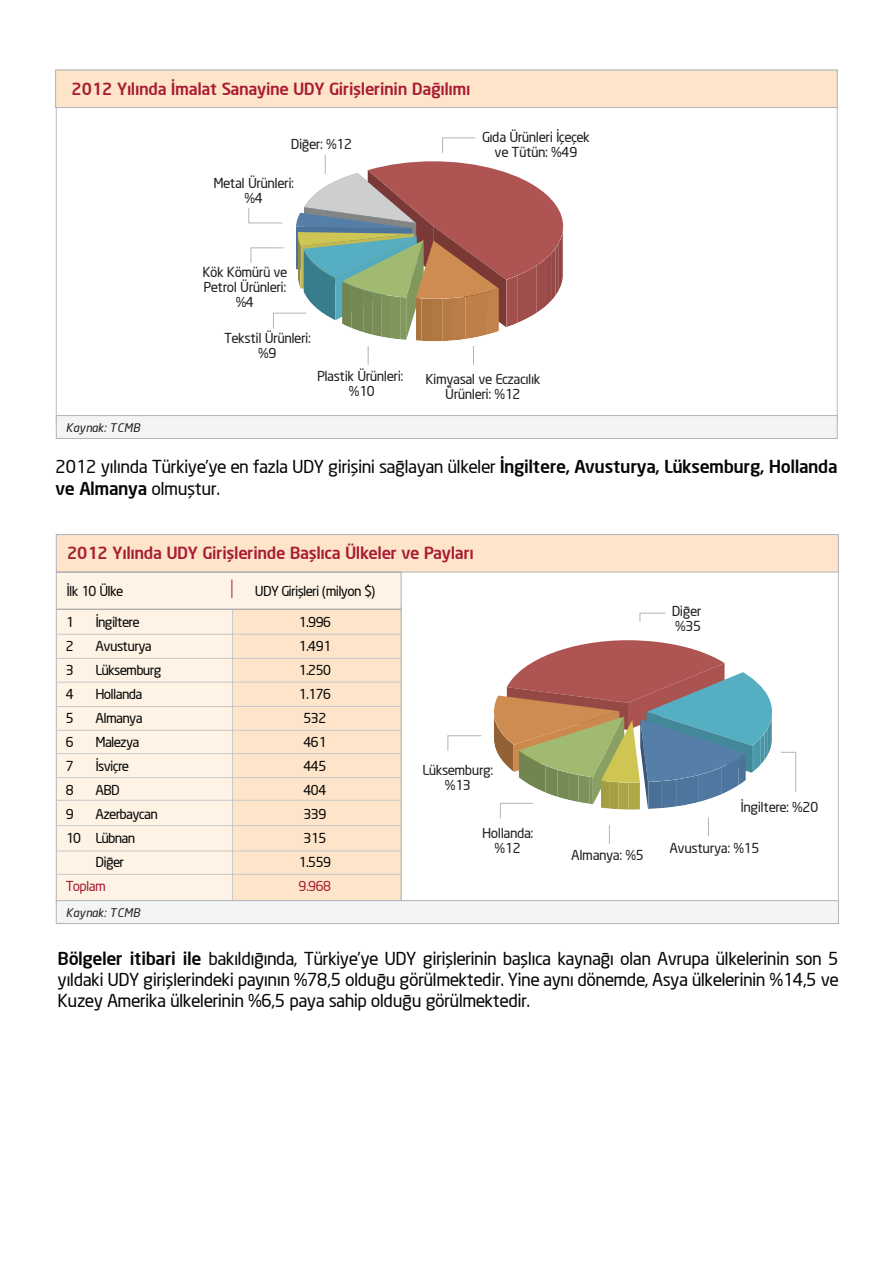
<style>
.page{position:relative;width:893px;height:1263px;background:#fff}
.page>*{position:absolute;margin:0;border:0;box-sizing:border-box;transform-origin:0 0}
.t1{font:17.55px/21px "Neo Sans";color:#050504}
.t2{font:500 16.5px "Neo Sans";color:#a81c34}
.t3{font:13.5px/15px "Neo Sans";color:#211d1e;text-align:center}
.t4{font:13.5px "Neo Sans";letter-spacing:-.02em;color:#050504}
.t5{font:13.5px "Neo Sans";letter-spacing:-.02em;color:#a81c34}
.t6{font:italic 11.7px "Neo Sans";color:#211d1e}
.s1{font-weight:500}
</style>
<div class="page">
<div style="left:56px;top:534px;width:783px;height:38px;background:#fee5ca;border:1px solid #b2b4b6"></div>
<svg style="left:56px;top:572px;width:346px;height:328px;background:#fcebd8"></svg>
<hr style="left:56px;top:658px;width:345px;height:1px;background:#c6c8c9">
<hr style="left:56px;top:682px;width:345px;height:1px;background:#c6c8c9">
<hr style="left:56px;top:706px;width:345px;height:1px;background:#c6c8c9">
<hr style="left:56px;top:730px;width:345px;height:1px;background:#c6c8c9">
<hr style="left:56px;top:634px;width:345px;height:1px;background:#c6c8c9">
<div style="left:56px;top:900px;width:783px;height:24px;background:#f3f4f5;border:1px solid #b2b4b6"></div>
<hr style="left:56px;top:753px;width:345px;height:1px;background:#c6c8c9">
<hr style="left:56px;top:777px;width:345px;height:1px;background:#c6c8c9">
<hr style="left:56px;top:800px;width:345px;height:1px;background:#c6c8c9">
<hr style="left:56px;top:825px;width:345px;height:1px;background:#c6c8c9">
<hr style="left:56px;top:851px;width:345px;height:1px;background:#c6c8c9">
<hr style="left:56px;top:874px;width:345px;height:1px;background:#c6c8c9">
<div style="left:55px;top:70px;width:782px;height:38px;background:#fee5ca;border:1px solid #b2b4b6"></div>
<svg style="left:640px;top:613px;width:26px;height:9px"></svg>
<svg style="left:447px;top:735px;width:35px;height:16px"></svg>
<svg style="left:780px;top:752px;width:16px;height:40px"></svg>
<svg style="left:248px;top:137px;width:316px;height:228px"></svg>
<div style="left:56px;top:415px;width:781px;height:24px;background:#f3f4f5;border:1px solid #b2b4b6"></div>
<svg style="left:494px;top:640px;width:278px;height:204px"></svg>
<p class="t2" style="left:72px;top:78px;width:400px">2012 Yılında İmalat Sanayine UDY Girişlerinin Dağılımı</p>
<p class="t3" style="left:291px;top:137px;width:63px">Diğer: %12</p>
<p class="t3" style="left:214px;top:175px;width:82px">Metal Ürünleri: %4</p>
<p class="t3" style="left:482px;top:129px;width:109px">Gıda Ürünleri İçeçek ve Tütün: %49</p>
<p class="t3" style="left:202px;top:265px;width:86px">Kök Kömürü ve<br>Petrol Ürünleri: %4</p>
<p class="t3" style="left:224px;top:330px;width:88px">Tekstil Ürünleri: %9</p>
<p class="t6" style="left:66px;top:420px;width:76px">Kaynak: TCMB</p>
<p class="t3" style="left:317px;top:368px;width:87px">Plastik Ürünleri: %10</p>
<p class="t3" style="left:425px;top:371px;width:116px">Kimyasal ve Eczacılık<br>Ürünleri: %12</p>
<p class="t1" style="left:56px;top:455px;width:783px;line-height:22px">2012 yılında Türkiye’ye en fazla UDY girişini sağlayan ülkeler <span class="s1">İngiltere, Avusturya, Lüksemburg, Hollanda ve Almanya</span> olmuştur.</p>
<p class="t2" style="left:67px;top:543px;width:408px">2012 Yılında UDY Girişlerinde Başlıca Ülkeler ve Payları</p>
<p class="t4" style="left:67px;top:582px;width:58px">İlk 10 Ülke</p>
<p class="t4" style="left:255px;top:582px;width:121px">UDY Girişleri (milyon $)</p>
<p class="t4" style="left:66px;top:614px;width:9px">1</p>
<p class="t4" style="left:96px;top:614px;width:45px">İngiltere</p>
<p class="t4" style="left:299px;top:614px;width:34px">1.996</p>
<p class="t4" style="left:66px;top:638px;width:9px">2</p>
<p class="t4" style="left:96px;top:638px;width:57px">Avusturya</p>
<p class="t4" style="left:299px;top:638px;width:34px">1.491</p>
<p class="t4" style="left:66px;top:662px;width:9px">3</p>
<p class="t4" style="left:96px;top:662px;width:67px">Lüksemburg</p>
<p class="t4" style="left:299px;top:662px;width:34px">1.250</p>
<p class="t4" style="left:66px;top:686px;width:9px">4</p>
<p class="t4" style="left:96px;top:686px;width:48px">Hollanda</p>
<p class="t4" style="left:299px;top:686px;width:34px">1.176</p>
<p class="t4" style="left:66px;top:710px;width:9px">5</p>
<p class="t4" style="left:96px;top:710px;width:48px">Almanya</p>
<p class="t4" style="left:303px;top:710px;width:24px">532</p>
<p class="t4" style="left:66px;top:734px;width:9px">6</p>
<p class="t4" style="left:96px;top:734px;width:45px">Malezya</p>
<p class="t4" style="left:303px;top:734px;width:24px">461</p>
<p class="t4" style="left:66px;top:758px;width:9px">7</p>
<p class="t4" style="left:96px;top:758px;width:35px">İsviçre</p>
<p class="t4" style="left:303px;top:758px;width:24px">445</p>
<p class="t4" style="left:66px;top:782px;width:9px">8</p>
<p class="t4" style="left:96px;top:782px;width:25px">ABD</p>
<p class="t4" style="left:303px;top:782px;width:24px">404</p>
<p class="t4" style="left:66px;top:806px;width:9px">9</p>
<p class="t4" style="left:96px;top:806px;width:63px">Azerbaycan</p>
<p class="t4" style="left:303px;top:806px;width:24px">339</p>
<p class="t4" style="left:66px;top:830px;width:71px">10 Lübnan</p>
<p class="t4" style="left:303px;top:830px;width:24px">315</p>
<p class="t4" style="left:96px;top:854px;width:30px">Diğer</p>
<p class="t4" style="left:299px;top:854px;width:34px">1.559</p>
<p class="t5" style="left:66px;top:878px;width:41px">Toplam</p>
<p class="t5" style="left:299px;top:878px;width:34px">9.968</p>
<p class="t6" style="left:66px;top:905px;width:76px">Kaynak: TCMB</p>
<p class="t3" style="left:423px;top:763px;width:72px">Lüksemburg: %13</p>
<p class="t3" style="left:482px;top:825px;width:52px">Hollanda: %12</p>
<p class="t3" style="left:672px;top:603px;width:31px;text-align:left">Diğer %35</p>
<p class="t3" style="left:571px;top:848px;width:74px">Almanya: %5</p>
<p class="t3" style="left:740px;top:800px;width:79px">İngiltere: %20</p>
<p class="t3" style="left:669px;top:840px;width:91px">Avusturya: %15</p>
<p class="t1" style="left:58px;top:948px;width:782px;text-align:justify"><span class="s1">Bölgeler itibari ile</span> bakıldığında, Türkiye’ye UDY girişlerinin başlıca kaynağı olan Avrupa ülkelerinin son 5 yıldaki UDY girişlerindeki payının %78,5 olduğu görülmektedir. Yine aynı dönemde, Asya ülkelerinin %14,5 ve Kuzey Amerika ülkelerinin %6,5 paya sahip olduğu görülmektedir.</p>
</div>
